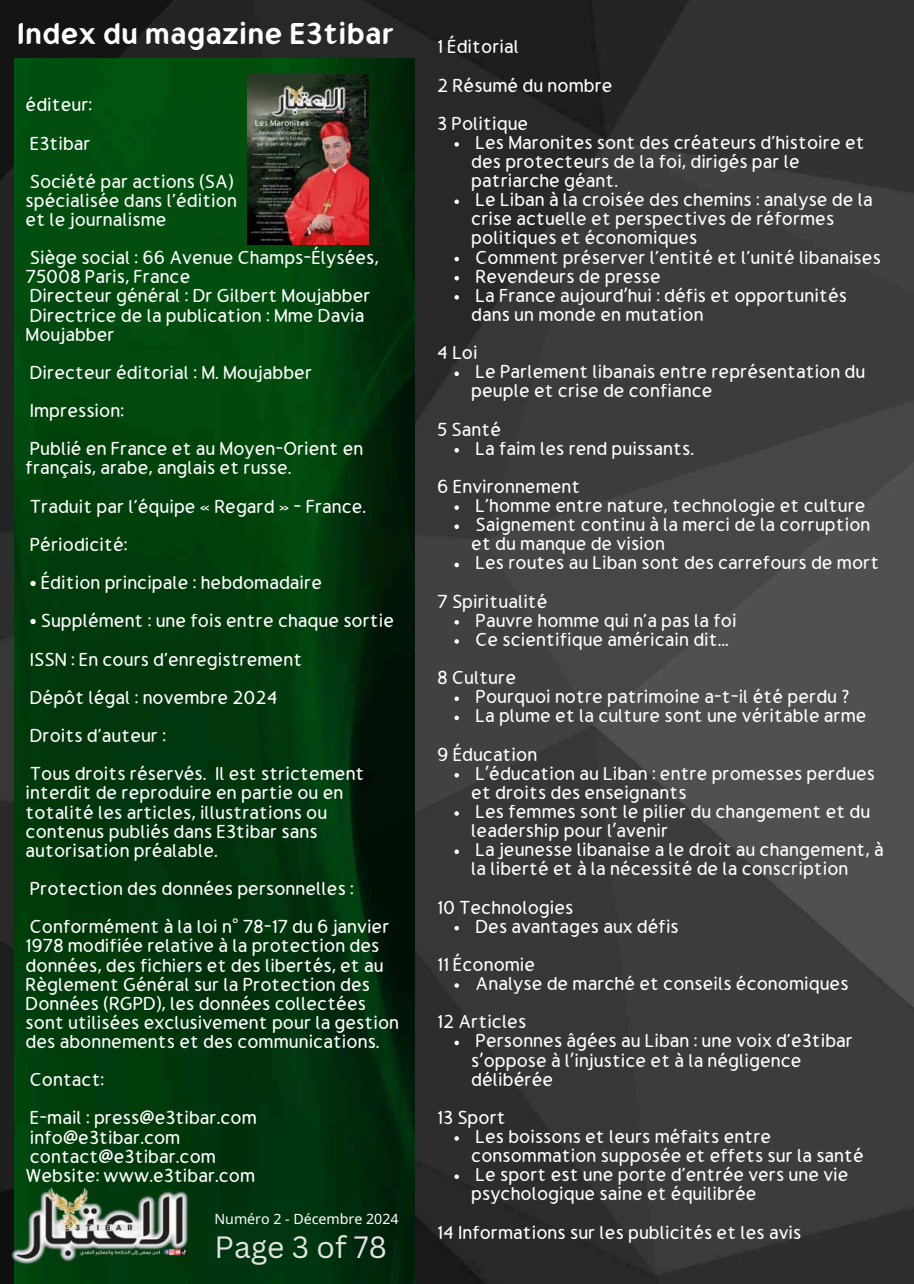
<style>
.page{position:relative;width:914px;height:1284px;background:#fff}
.page>*{position:absolute;margin:0;border:0;box-sizing:border-box;transform-origin:0 0}
.t1{font:700 36px "Gumela Arabic";color:#fff}
.t2{font:30px "Canva Sans";color:#e2e3e2}
.t3{font:22.5px/19px "Gumela Arabic";color:#fff}
.t4{font:14.25px "Noto Sans";color:#fff}
.s1{font-family:"Noto Sans Arabic"}
</style>
<div class="page">
<img style="left:0;top:0;width:914px;height:1283px">
<img style="left:14px;top:59px;width:401px;height:1224px">
<img style="left:247px;top:75px;width:122px;height:169px">
<img style="left:0;top:1170px;width:214px;height:113px">
<svg style="left:454px;top:142px;width:5px;height:5px"></svg>
<svg style="left:454px;top:199px;width:5px;height:5px"></svg>
<svg style="left:454px;top:257px;width:5px;height:4px"></svg>
<svg style="left:454px;top:276px;width:5px;height:4px"></svg>
<svg style="left:454px;top:295px;width:5px;height:5px"></svg>
<svg style="left:454px;top:371px;width:5px;height:5px"></svg>
<svg style="left:454px;top:448px;width:5px;height:4px"></svg>
<svg style="left:454px;top:505px;width:5px;height:5px"></svg>
<svg style="left:454px;top:524px;width:5px;height:5px"></svg>
<svg style="left:454px;top:563px;width:5px;height:4px"></svg>
<svg style="left:454px;top:620px;width:5px;height:4px"></svg>
<svg style="left:454px;top:639px;width:5px;height:5px"></svg>
<svg style="left:454px;top:696px;width:5px;height:5px"></svg>
<svg style="left:454px;top:715px;width:5px;height:5px"></svg>
<svg style="left:454px;top:773px;width:5px;height:4px"></svg>
<svg style="left:454px;top:811px;width:5px;height:5px"></svg>
<svg style="left:454px;top:849px;width:5px;height:5px"></svg>
<svg style="left:454px;top:926px;width:5px;height:4px"></svg>
<svg style="left:454px;top:983px;width:5px;height:5px"></svg>
<svg style="left:454px;top:1040px;width:5px;height:5px"></svg>
<svg style="left:454px;top:1136px;width:5px;height:4px"></svg>
<svg style="left:454px;top:1174px;width:5px;height:5px"></svg>
<h1 class="t1" style="left:17px;top:14px;width:379px">Index du magazine E3tibar</h1>
<p class="t3" style="left:26px;top:86px;width:209px;line-height:38.2px">éditeur:<br>E3tibar<br>Société par actions (SA)</p>
<p class="t3" style="left:26px;top:192px;width:213px">spécialisée dans l'édition et le journalisme</p>
<p class="t3" style="left:26px;top:249px;width:355px">Siège social : 66 Avenue Champs-Élysées,<br>75008 Paris, France<br>Directeur général : Dr Gilbert Moujabber<br>Directrice de la publication : Mme Davia<br>Moujabber</p>
<p class="t3" style="left:30px;top:354px;width:335px;line-height:38.2px">Directeur éditorial : M. Moujabber<br>Impression:<br>Publié en France et au Moyen-Orient en</p>
<p class="t3" style="left:26px;top:450px;width:342px;line-height:38.2px">français, arabe, anglais et russe.<br>Traduit par l'équipe « Regard » - France.<br>Périodicité:</p>
<p class="t3" style="left:30px;top:574px;width:294px">• Édition principale : hebdomadaire</p>
<p class="t3" style="left:30px;top:602px;width:366px;line-height:38.2px">• Supplément : une fois entre chaque sortie<br>ISSN : En cours d'enregistrement<br>Dépôt légal : novembre 2024<br>Droits d'auteur :<br>Tous droits réservés. Il est strictement</p>
<p class="t3" style="left:26px;top:784px;width:319px">interdit de reproduire en partie ou en totalité les articles, illustrations ou contenus publiés dans E3tibar sans autorisation préalable.</p>
<p class="t3" style="left:30px;top:870px;width:361px;line-height:38.2px">Protection des données personnelles :<br>Conformément à la loi n° 78-17 du 6 janvier</p>
<p class="t3" style="left:26px;top:937px;width:375px">1978 modifiée relative à la protection des données, des fichiers et des libertés, et au Règlement Général sur la Protection des Données (RGPD), les données collectées sont utilisées exclusivement pour la gestion des abonnements et des communications.</p>
<p class="t3" style="left:30px;top:1061px;width:228px;line-height:38.2px">Contact:<br>E-mail : press@e3tibar.com</p>
<p class="t3" style="left:26px;top:1128px;width:231px">info@e3tibar.com contact@e3tibar.com<br>Website: www.e3tibar.com</p>
<p class="t4" style="left:214px;top:1209px;width:186px">Numéro <span class="s1">2 -</span> Décembre <span class="s1">2024</span></p>
<h2 class="t2" style="left:214px;top:1229px;width:174px">Page 3 of 78</h2>
<p class="t3" style="left:437px;top:29px;width:177px;line-height:38.2px">1 Éditorial<br>2 Résumé du nombre<br>3 Politique</p>
<p class="t3" style="left:471px;top:134px;width:411px">Les Maronites sont des créateurs d'histoire et des protecteurs de la foi, dirigés par le patriarche géant.<br>Le Liban à la croisée des chemins : analyse de la crise actuelle et perspectives de réformes politiques et économiques<br>Comment préserver l'entité et l'unité libanaises Revendeurs de presse<br>La France aujourd’hui : défis et opportunités dans un monde en mutation</p>
<p class="t3" style="left:471px;top:344px;width:395px;text-indent:-34px">4 Loi<br>Le Parlement libanais entre représentation du peuple et crise de confiance</p>
<p class="t3" style="left:475px;top:420px;width:220px;text-indent:-38px">5 Santé<br>La faim les rend puissants.</p>
<p class="t3" style="left:471px;top:478px;width:409px;text-indent:-34px">6 Environnement<br>L'homme entre nature, technologie et culture Saignement continu à la merci de la corruption et du manque de vision<br>Les routes au Liban sont des carrefours de mort</p>
<p class="t3" style="left:475px;top:592px;width:263px;text-indent:-38px">7 Spiritualité<br>Pauvre homme qui n'a pas la foi<br>Ce scientifique américain dit...</p>
<p class="t3" style="left:475px;top:669px;width:392px;text-indent:-38px">8 Culture<br>Pourquoi notre patrimoine a-t-il été perdu ?<br>La plume et la culture sont une véritable arme</p>
<p class="t3" style="left:471px;top:745px;width:414px;text-indent:-34px">9 Éducation<br>L’éducation au Liban : entre promesses perdues et droits des enseignants<br>Les femmes sont le pilier du changement et du leadership pour l’avenir<br>La jeunesse libanaise a le droit au changement, à la liberté et à la nécessité de la conscription</p>
<p class="t3" style="left:475px;top:898px;width:205px;text-indent:-38px">10 Technologies<br>Des avantages aux défis</p>
<p class="t3" style="left:475px;top:955px;width:374px;text-indent:-38px">11 Économie<br>Analyse de marché et conseils économiques</p>
<p class="t3" style="left:471px;top:1013px;width:383px;text-indent:-34px">12 Articles<br>Personnes âgées au Liban : une voix d'e3tibar s’oppose à l’injustice et à la négligence délibérée</p>
<p class="t3" style="left:471px;top:1108px;width:394px;text-indent:-34px">13 Sport<br>Les boissons et leurs méfaits entre consommation supposée et effets sur la santé Le sport est une porte d'entrée vers une vie psychologique saine et équilibrée</p>
<p class="t3" style="left:437px;top:1223px;width:365px">14 Informations sur les publicités et les avis</p>
</div>
